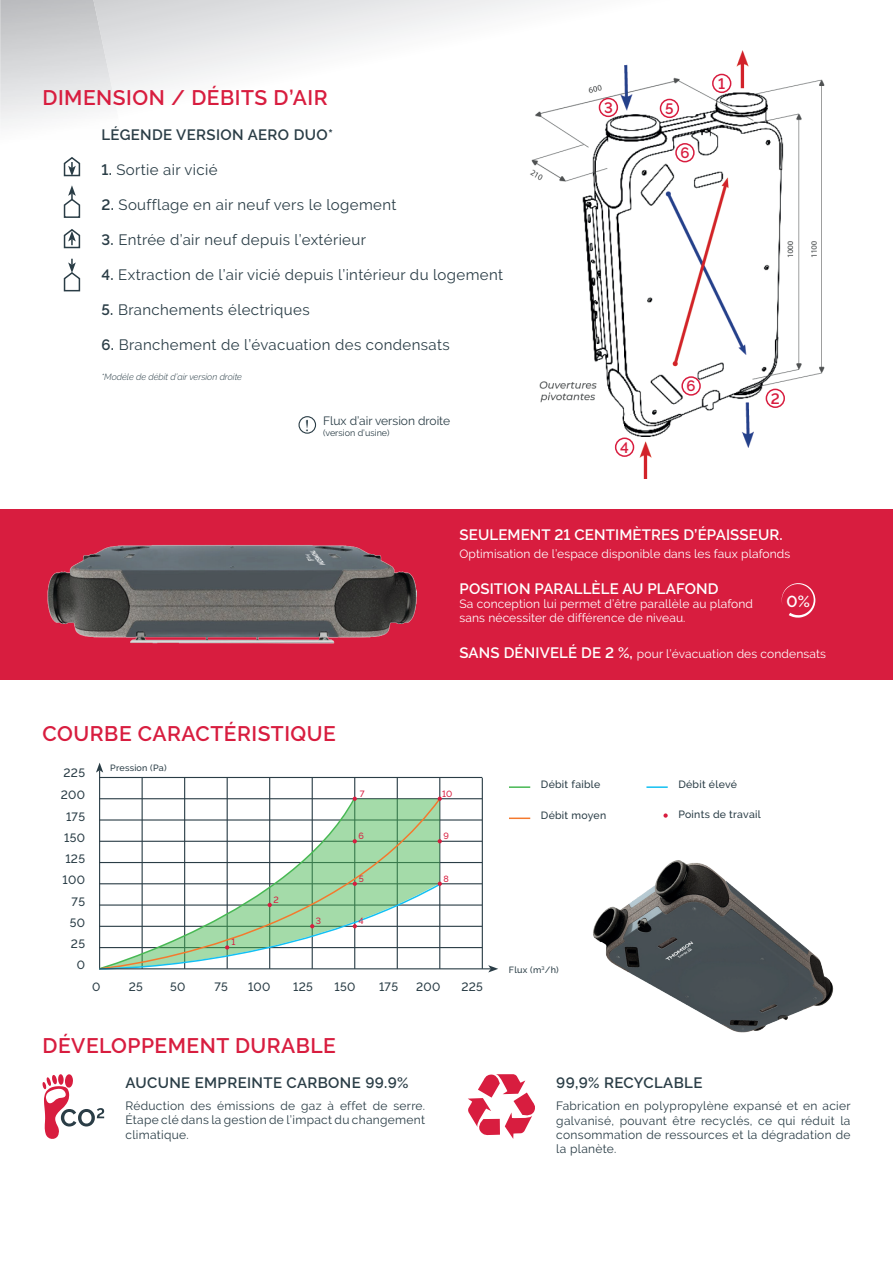
<style>
.page{position:relative;width:893px;height:1263px;background:#fff}
.page>*{position:absolute;margin:0;border:0;box-sizing:border-box;transform-origin:0 0}
.t1{font:600 21px "Raleway";letter-spacing:.025em;color:#d81d3f}
.t2{font:600 16.05px "Raleway";color:#fff}
.t3{font:15px "Raleway";letter-spacing:.025em;color:#2a3d46}
.t4{font:600 15px "Raleway";letter-spacing:.025em;color:#2a3d46}
.t5{font:600 15px "Raleway";letter-spacing:.01em;color:#fff}
.t6{font:600 15px "Raleway";color:#d81d3f}
.t7{font:12px/14.4px "Raleway";letter-spacing:.025em;color:#2a3d46;text-align:justify}
.t8{font:12px/14.4px "Raleway";letter-spacing:.01em;color:#fff}
.t9{font:500 12px/21.3px "Raleway";letter-spacing:.025em;color:#2a3d46}
.t10{font:12px "Raleway";color:#2a3d46}
.t11{font:500 10.5px "Raleway";letter-spacing:.025em;color:#2a3d46}
.t12{font:italic 300 9px "Raleway";color:#2a3d46}
.t13{font:500 9px "Raleway";letter-spacing:.025em;color:#2a3d46}
.t14{font:9px "Raleway";color:#2a3d46}
.t15{font:500 9px "Raleway";color:#d81d3f}
.s1{font-weight:600}
.s2{font-weight:600;font-size:15px}
</style>
<div class="page">
<svg style="left:125px;top:0;width:435px;height:93px"></svg>
<img style="left:0;top:0;width:125px;height:126px">
<hr style="left:99px;top:819px;width:383px;height:1px;background:#2a3d46">
<hr style="left:99px;top:883px;width:383px;height:1px;background:#2a3d46">
<hr style="left:99px;top:841px;width:383px;height:1px;background:#2a3d46">
<hr style="left:99px;top:777px;width:383px;height:1px;background:#2a3d46">
<hr style="left:99px;top:770px;width:1px;height:199px;background:#2a3d46">
<svg style="left:96px;top:763px;width:7px;height:10px"></svg>
<hr style="left:227px;top:777px;width:1px;height:192px;background:#2a3d46">
<hr style="left:354px;top:777px;width:1px;height:192px;background:#2a3d46">
<hr style="left:397px;top:777px;width:1px;height:192px;background:#2a3d46">
<hr style="left:439px;top:778px;width:1px;height:191px;background:#2a3d46">
<hr style="left:482px;top:778px;width:1px;height:191px;background:#2a3d46">
<hr style="left:142px;top:777px;width:1px;height:192px;background:#2a3d46">
<hr style="left:269px;top:777px;width:1px;height:192px;background:#2a3d46">
<hr style="left:184px;top:777px;width:1px;height:192px;background:#2a3d46">
<hr style="left:312px;top:777px;width:1px;height:192px;background:#2a3d46">
<hr style="left:99px;top:904px;width:383px;height:2px;background:#2a3d46">
<hr style="left:99px;top:926px;width:383px;height:1px;background:#2a3d46">
<hr style="left:99px;top:947px;width:383px;height:1px;background:#2a3d46">
<hr style="left:99px;top:862px;width:383px;height:1px;background:#2a3d46">
<hr style="left:99px;top:798px;width:383px;height:1px;background:#2a3d46">
<div style="left:0;top:509px;width:893px;height:170px;background:#d81d3f"></div>
<img style="left:47px;top:545px;width:370px;height:99px">
<hr style="left:99px;top:968px;width:392px;height:1px;background:#2a3d46">
<svg style="left:488px;top:965px;width:10px;height:7px"></svg>
<svg style="left:99px;top:797px;width:343px;height:173px"></svg>
<svg style="left:663px;top:813px;width:5px;height:5px"></svg>
<hr style="left:509px;top:786px;width:21px;height:2px;background:#47b853">
<hr style="left:509px;top:817px;width:21px;height:2px;background:#f4792d">
<hr style="left:646px;top:786px;width:22px;height:2px;background:#12c0f2">
<svg style="left:781px;top:583px;width:34px;height:35px"></svg>
<svg style="left:63px;top:157px;width:18px;height:20px"></svg>
<svg style="left:63px;top:185px;width:18px;height:33px"></svg>
<svg style="left:63px;top:229px;width:18px;height:20px"></svg>
<svg style="left:63px;top:259px;width:18px;height:33px"></svg>
<div style="left:298px;top:416px;width:18px;height:18px;border:1px solid #2a3d46;border-radius:50%"></div>
<svg style="left:42px;top:1074px;width:62px;height:65px"></svg>
<svg style="left:468px;top:1074px;width:67px;height:65px"></svg>
<img style="left:593px;top:860px;width:241px;height:173px">
<img style="left:521px;top:43px;width:304px;height:436px">
<div style="left:599px;top:98px;width:18px;height:18px;background:#fff;border-radius:50%"></div>
<div style="left:599px;top:98px;width:19px;height:19px;border:2px solid #d81d3f;border-radius:50%"></div>
<div style="left:660px;top:99px;width:18px;height:18px;background:#fff;border-radius:50%"></div>
<div style="left:660px;top:99px;width:19px;height:19px;border:2px solid #d81d3f;border-radius:50%"></div>
<div style="left:676px;top:144px;width:18px;height:18px;background:#fff;border-radius:50%"></div>
<div style="left:675px;top:143px;width:20px;height:19px;border:2px solid #d81d3f;border-radius:50%"></div>
<div style="left:713px;top:74px;width:18px;height:18px;background:#fff;border-radius:50%"></div>
<div style="left:712px;top:74px;width:19px;height:19px;border:2px solid #d81d3f;border-radius:50%"></div>
<div style="left:682px;top:377px;width:18px;height:18px;background:#fff;border-radius:50%"></div>
<div style="left:681px;top:376px;width:20px;height:20px;border:2px solid #d81d3f;border-radius:50%"></div>
<div style="left:766px;top:389px;width:18px;height:18px;background:#fff;border-radius:50%"></div>
<div style="left:766px;top:389px;width:19px;height:19px;border:2px solid #d81d3f;border-radius:50%"></div>
<div style="left:616px;top:438px;width:17px;height:18px;background:#fff;border-radius:50%"></div>
<div style="left:615px;top:437px;width:19px;height:20px;border:2px solid #d81d3f;border-radius:50%"></div>
<h1 class="t1" style="left:43px;top:85px;width:287px">DIMENSION / DÉBITS D’AIR</h1>
<p class="t4" style="left:101px;top:126px;width:233px">LÉGENDE VERSION AERO DUO*</p>
<p class="t3" style="left:101px;top:161px;width:118px"><span class="s1">1.</span> Sortie air vicié</p>
<p class="t3" style="left:101px;top:196px;width:297px"><span class="s1">2.</span> Soufflage en air neuf vers le logement</p>
<p class="t3" style="left:101px;top:231px;width:266px"><span class="s1">3.</span> Entrée d’air neuf depuis l’extérieur</p>
<p class="t3" style="left:101px;top:266px;width:403px"><span class="s1">4.</span> Extraction de l’air vicié depuis l’intérieur du logement</p>
<p class="t3" style="left:101px;top:301px;width:210px"><span class="s1">5.</span> Branchements électriques</p>
<p class="t3" style="left:101px;top:336px;width:350px"><span class="s1">6.</span> Branchement de l’évacuation des condensats</p>
<p class="t12" style="left:101px;top:371px;width:142px">*Modèle de débit d’air version droite</p>
<p class="t10" style="left:323px;top:414px;width:129px">Flux d’air version droite</p>
<p class="t14" style="left:323px;top:427px;width:68px">(version d’usine)</p>
<p class="t6" style="left:604px;top:99px;width:10px">3</p>
<p class="t6" style="left:665px;top:100px;width:10px">5</p>
<p class="t6" style="left:680px;top:144px;width:11px">6</p>
<p class="t6" style="left:718px;top:75px;width:8px">1</p>
<p class="t6" style="left:620px;top:439px;width:10px">4</p>
<p class="t6" style="left:687px;top:377px;width:11px">6</p>
<p class="t6" style="left:771px;top:390px;width:10px">2</p>
<p class="t5" style="left:459px;top:526px;width:325px">SEULEMENT 21 CENTIMÈTRES D’ÉPAISSEUR.</p>
<p class="t8" style="left:459px;top:546px;width:332px">Optimisation de l’espace disponible dans les faux plafonds</p>
<p class="t5" style="left:459px;top:580px;width:261px">POSITION PARALLÈLE AU PLAFOND</p>
<p class="t8" style="left:459px;top:596px;width:295px">Sa conception lui permet d’être parallèle au plafond sans nécessiter de différence de niveau.</p>
<p class="t8" style="left:459px;top:647px;width:368px"><span class="s2">SANS DÉNIVELÉ DE 2 %,</span> pour l’évacuation des condensats</p>
<h2 class="t2" style="left:786px;top:592px;width:25px">0%</h2>
<h1 class="t1" style="left:43px;top:722px;width:295px">COURBE CARACTÉRISTIQUE</h1>
<p class="t9" style="left:64px;top:763px;width:23px">225</p>
<p class="t9" style="left:61px;top:784px;width:26px">200</p>
<p class="t9" style="left:66px;top:806px;width:20px">175</p>
<p class="t9" style="left:64px;top:827px;width:22px">150<br>125</p>
<p class="t9" style="left:63px;top:869px;width:24px">100</p>
<p class="t9" style="left:72px;top:891px;width:15px">75</p>
<p class="t13" style="left:110px;top:763px;width:58px">Pression (Pa)</p>
<p class="t15" style="left:273px;top:894px;width:7px">2</p>
<p class="t15" style="left:360px;top:788px;width:6px">7</p>
<p class="t15" style="left:442px;top:788px;width:12px">10</p>
<p class="t15" style="left:358px;top:831px;width:7px">6</p>
<p class="t15" style="left:443px;top:831px;width:7px">9</p>
<p class="t15" style="left:359px;top:873px;width:7px">5</p>
<p class="t15" style="left:443px;top:873px;width:7px">8</p>
<p class="t11" style="left:541px;top:778px;width:61px">Débit faible</p>
<p class="t11" style="left:541px;top:809px;width:67px">Débit moyen</p>
<p class="t11" style="left:678px;top:778px;width:60px">Débit élevé</p>
<p class="t11" style="left:678px;top:808px;width:84px">Points de travail</p>
<p class="t9" style="left:70px;top:912px;width:17px">50</p>
<p class="t9" style="left:71px;top:933px;width:16px">25</p>
<p class="t9" style="left:77px;top:954px;width:10px">0</p>
<p class="t15" style="left:232px;top:937px;width:5px">1</p>
<p class="t15" style="left:316px;top:916px;width:7px">3</p>
<p class="t15" style="left:359px;top:916px;width:7px">4</p>
<p class="t9" style="left:293px;top:976px;width:21px">125</p>
<p class="t9" style="left:379px;top:976px;width:20px">175</p>
<p class="t9" style="left:416px;top:976px;width:26px">200</p>
<p class="t9" style="left:461px;top:976px;width:23px">225</p>
<p class="t9" style="left:92px;top:976px;width:10px">0</p>
<p class="t9" style="left:129px;top:976px;width:16px">25</p>
<p class="t9" style="left:215px;top:976px;width:15px">75</p>
<p class="t9" style="left:170px;top:976px;width:17px">50</p>
<p class="t9" style="left:248px;top:976px;width:24px">100</p>
<p class="t9" style="left:335px;top:976px;width:22px">150</p>
<h1 class="t1" style="left:43px;top:1033px;width:295px">DÉVELOPPEMENT DURABLE</h1>
<p class="t13" style="left:509px;top:965px;width:51px">Flux (m<sup>3</sup>/h)</p>
<p class="t4" style="left:125px;top:1074px;width:285px">AUCUNE EMPREINTE CARBONE 99.9%</p>
<p class="t4" style="left:556px;top:1074px;width:148px">99,9% RECYCLABLE</p>
<p class="t7" style="left:125px;top:1098px;width:301px">Réduction des émissions de gaz à effet de serre.<br>Étape clé dans la gestion de l’impact du changement climatique.</p>
<p class="t7" style="left:556px;top:1099px;width:296px">Fabrication en polypropylène expansé et en acier galvanisé, pouvant être recyclés, ce qui réduit la consommation de ressources et la dégradation de la planète.</p>
</div>
